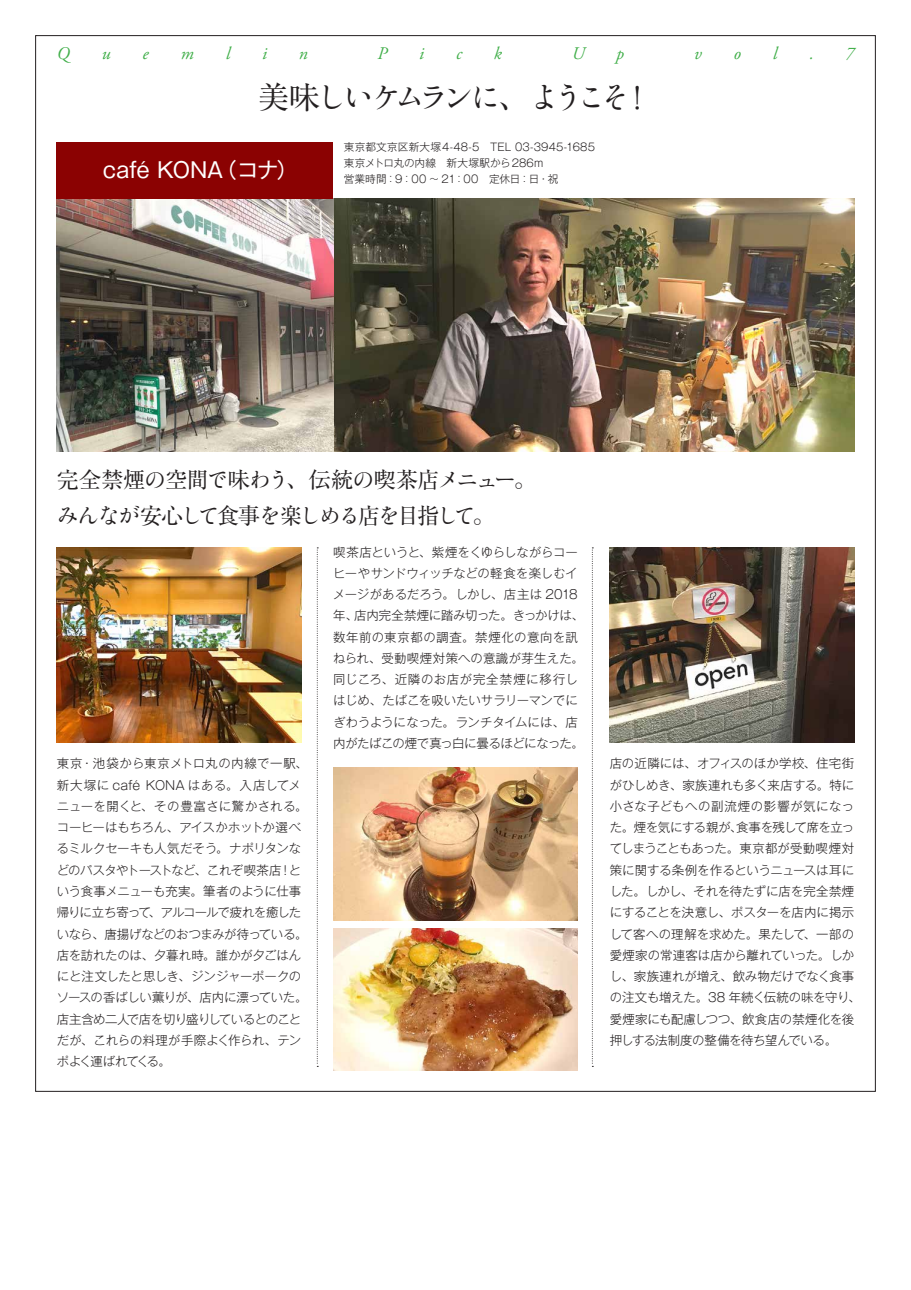
<style>
.page{position:relative;width:911px;height:1290px;background:#fff}
.page>*{position:absolute;margin:0;border:0;box-sizing:border-box;transform-origin:0 0}
.t1{font:31px "Ryumin Std Regular KO";letter-spacing:-.23em;color:#231f20}
.t2{font:22.12px "Ryumin Pro";letter-spacing:.005em;color:#231f20}
.t3{font:22.12px "Ryumin Std Regular KO";letter-spacing:-.11em;color:#231f20}
.t4{font:21.25px "Gothic MB101 Pr 6 N";letter-spacing:-.015em;color:#fff}
.t5{font:italic 17.75px "Adobe Garamond Pro";color:#40ae49}
.t6{font:300 12.38px/21.2px "Gothic MB101 Pr 6 N";letter-spacing:-.01em;color:#231f20}
.t7{font:300 10.62px/16px "Gothic MB101 Pr 6 N";letter-spacing:.015em;color:#231f20}
.s1{font-family:"Ryumin Pro"}
.s2{font-family:"Ryumin Std Regular KO"}
</style>
<div class="page">
<img style="left:57px;top:198px;width:797px;height:254px">
<div style="left:57px;top:142px;width:276px;height:56px;background:#8b0202"></div>
<img style="left:57px;top:547px;width:244px;height:195px">
<img style="left:333px;top:928px;width:245px;height:142px">
<img style="left:609px;top:547px;width:245px;height:195px">
<img style="left:333px;top:767px;width:245px;height:153px">
<svg style="left:317px;top:547px;width:1px;height:520px"></svg>
<svg style="left:592px;top:547px;width:1px;height:520px"></svg>
<h3 class="t5" style="left:57px;top:43px;width:14px">Q</h3>
<h3 class="t5" style="left:102px;top:43px;width:10px">u</h3>
<h3 class="t5" style="left:143px;top:43px;width:8px">e</h3>
<h3 class="t5" style="left:181px;top:43px;width:14px">m</h3>
<h3 class="t5" style="left:226px;top:43px;width:6px">l</h3>
<h3 class="t5" style="left:262px;top:43px;width:6px">i</h3>
<h3 class="t5" style="left:299px;top:43px;width:10px">n</h3>
<h3 class="t5" style="left:377px;top:43px;width:11px">P</h3>
<h3 class="t5" style="left:419px;top:43px;width:6px">i</h3>
<h3 class="t5" style="left:456px;top:43px;width:7px">c</h3>
<h3 class="t5" style="left:494px;top:43px;width:9px">k</h3>
<h3 class="t5" style="left:572px;top:43px;width:15px">U</h3>
<h3 class="t5" style="left:616px;top:43px;width:9px">p</h3>
<h3 class="t5" style="left:694px;top:43px;width:9px">v</h3>
<h3 class="t5" style="left:733px;top:43px;width:9px">o</h3>
<h3 class="t5" style="left:772px;top:43px;width:6px">l</h3>
<h3 class="t5" style="left:809px;top:43px;width:6px">.</h3>
<h3 class="t5" style="left:845px;top:43px;width:10px">7</h3>
<h1 class="t1" style="left:258px;top:75px;width:396px"><span class="s1">美味</span>しいケムランに<span class="s1">、</span>ようこそ<span class="s1">！</span></h1>
<h3 class="t4" style="left:103px;top:152px;width:196px">café KONA（コナ）</h3>
<p class="t7" style="left:344px;top:138px;width:253px">東京都文京区新大塚4-48-5　TEL 03-3945-1685東京メトロ丸の内線　新大塚駅から286m<br>営業時間：9：00 〜 21：00　定休日：日・祝</p>
<h2 class="t2" style="left:57px;top:462px;width:481px">完全禁煙<span class="s2">の</span>空間<span class="s2">で</span>味<span class="s2">わう</span>、伝統<span class="s2">の</span>喫茶店<span class="s2">メニュー</span>。</h2>
<h2 class="t3" style="left:57px;top:499px;width:440px">みんなが<span class="s1">安心</span>して<span class="s1">食事</span>を<span class="s1">楽</span>しめる<span class="s1">店</span>を<span class="s1">目指</span>して<span class="s1">。</span></h2>
<p class="t6" style="left:57px;top:752px;width:252px">東京・池袋から東京メトロ丸の内線で一駅、新大塚に café KONA はある。入店してメニューを開くと、その豊富さに驚かされる。コーヒーはもちろん、アイスかホットか選べるミルクセーキも人気だそう。ナポリタンなどのパスタやトーストなど、これぞ喫茶店！という食事メニューも充実。筆者のように仕事帰りに立ち寄って、アルコールで疲れを癒したいなら、唐揚げなどのおつまみが待っている。店を訪れたのは、夕暮れ時。誰かが夕ごはんにと注文したと思しき、ジンジャーポークのソースの香ばしい薫りが、店内に漂っていた。店主含め二人で店を切り盛りしているとのことだが、これらの料理が手際よく作られ、テンポよく運ばれてくる。</p>
<p class="t6" style="left:333px;top:540px;width:252px">喫茶店というと、紫煙をくゆらしながらコーヒーやサンドウィッチなどの軽食を楽しむイメージがあるだろう。しかし、店主は 2018年、店内完全禁煙に踏み切った。きっかけは、数年前の東京都の調査。禁煙化の意向を訊ねられ、受動喫煙対策への意識が芽生えた。同じころ、近隣のお店が完全禁煙に移行しはじめ、たばこを吸いたいサラリーマンでにぎわうようになった。ランチタイムには、店内がたばこの煙で真っ白に曇るほどになった。</p>
<p class="t6" style="left:609px;top:752px;width:252px">店の近隣には、オフィスのほか学校、住宅街がひしめき、家族連れも多く来店する。特に小さな子どもへの副流煙の影響が気になった。煙を気にする親が、食事を残して席を立ってしまうこともあった。東京都が受動喫煙対策に関する条例を作るというニュースは耳にした。しかし、それを待たずに店を完全禁煙にすることを決意し、ポスターを店内に掲示して客への理解を求めた。果たして、一部の愛煙家の常連客は店から離れていった。しかし、家族連れが増え、飲み物だけでなく食事の注文も増えた。38 年続く伝統の味を守り、愛煙家にも配慮しつつ、飲食店の禁煙化を後押しする法制度の整備を待ち望んでいる。</p>
</div>
